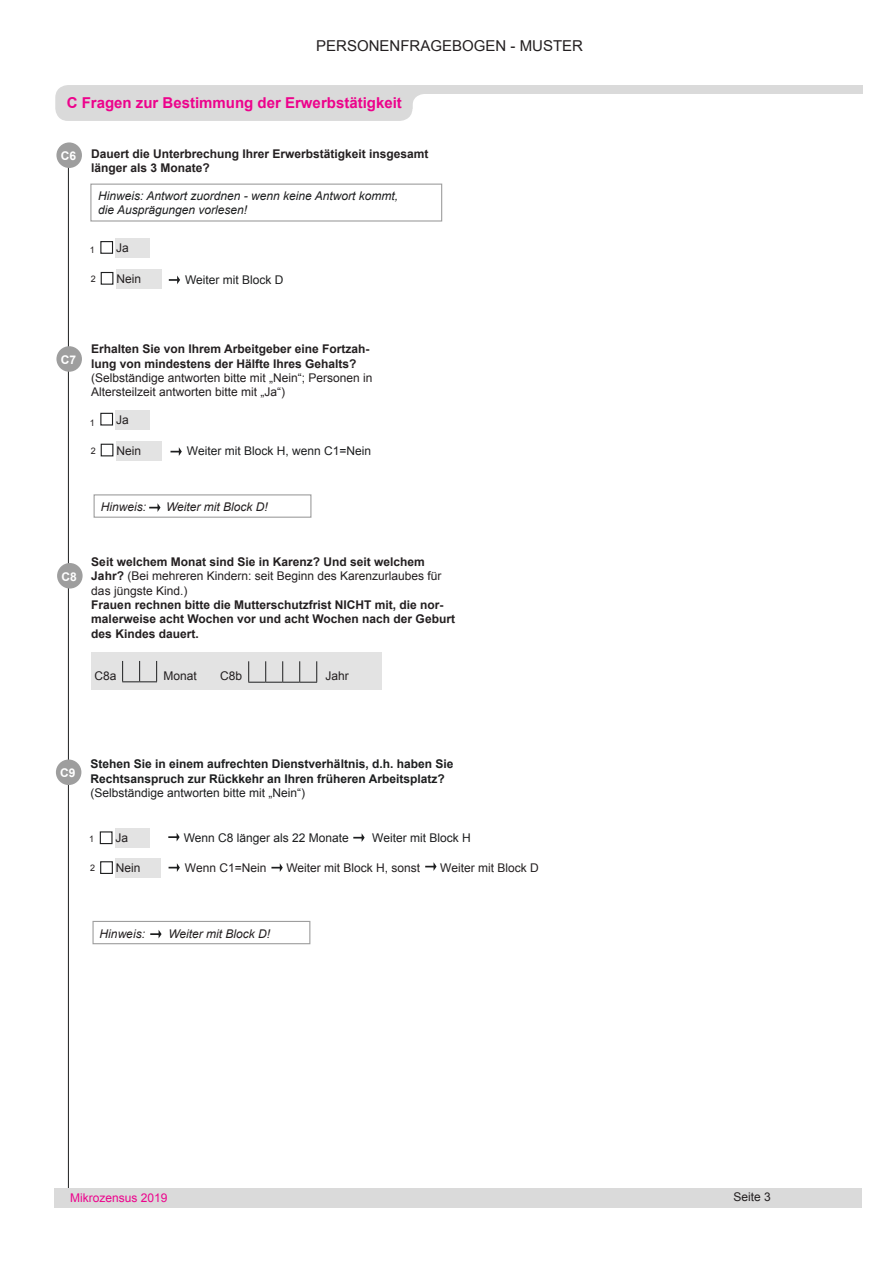
<style>
.page{position:relative;width:893px;height:1263px;background:#fff}
.page>*{position:absolute;margin:0;border:0;box-sizing:border-box;transform-origin:0 0}
.t1{font:700 15px "Arial";color:#ed028c}
.t2{font:15px "Arial";color:#231f20}
.t3{font:12px/14.4px "Arial";color:#231f20}
.t4{font:700 12px/14.4px "Arial";color:#231f20}
.t5{font:700 12px/14.4px "Arial";color:#1d1e1f}
.t6{font:12px "Arial";color:#1d1e1f}
.t7{font:italic 12px "Arial";color:#1d1e1f}
.t8{font:italic 12px "Arial";color:#231f20}
.t9{font:12px "Arial";color:#ed028c}
.t10{font:700 12px "Arial";color:#fff}
.t11{font:9px "Arial";color:#231f20}
.s1{font-family:"Arial 2"}
.s2{font-weight:700}
.s3{font-weight:400}
</style>
<div class="page">
<div style="left:92px;top:921px;width:218px;height:23px;border:1px solid #9e9e9e"></div>
<div style="left:94px;top:494px;width:217px;height:24px;border:1px solid #9e9e9e"></div>
<hr style="left:68px;top:155px;width:1px;height:1033px;background:#1d1e1f">
<div style="left:395px;top:85px;width:468px;height:23px;background:#dadada"></div>
<div style="left:412px;top:94px;width:466px;height:29px;background:#fff;border-radius:12px"></div>
<div style="left:55px;top:85px;width:357px;height:36px;background:#dadada;border-radius:13px"></div>
<div style="left:57px;top:563px;width:26px;height:25px;background:#9e9e9e;border-radius:50%"></div>
<div style="left:91px;top:652px;width:290px;height:38px;background:#e3e3e3"></div>
<div style="left:56px;top:142px;width:26px;height:26px;background:#9e9e9e;border-radius:50%"></div>
<div style="left:56px;top:346px;width:26px;height:26px;background:#9e9e9e;border-radius:50%"></div>
<div style="left:116px;top:410px;width:34px;height:20px;background:#e3e3e3"></div>
<div style="left:100px;top:413px;width:13px;height:12px;border:1px solid #1d1e1f"></div>
<div style="left:116px;top:441px;width:46px;height:19px;background:#e3e3e3"></div>
<div style="left:101px;top:444px;width:12px;height:12px;border:1px solid #1d1e1f"></div>
<svg style="left:149px;top:503px;width:11px;height:9px"></svg>
<div style="left:54px;top:1188px;width:808px;height:20px;background:#dadada"></div>
<div style="left:90px;top:184px;width:352px;height:38px;border:1px solid #9e9e9e"></div>
<svg style="left:171px;top:447px;width:11px;height:9px"></svg>
<svg style="left:150px;top:930px;width:12px;height:8px"></svg>
<svg style="left:122px;top:661px;width:35px;height:21px"></svg>
<div style="left:56px;top:759px;width:25px;height:26px;background:#9e9e9e;border-radius:50%"></div>
<div style="left:115px;top:829px;width:35px;height:19px;background:#e3e3e3"></div>
<div style="left:100px;top:831px;width:13px;height:13px;border:1px solid #1d1e1f"></div>
<div style="left:115px;top:858px;width:46px;height:20px;background:#e3e3e3"></div>
<div style="left:100px;top:861px;width:13px;height:13px;border:1px solid #1d1e1f"></div>
<svg style="left:169px;top:276px;width:11px;height:8px"></svg>
<div style="left:116px;top:238px;width:34px;height:20px;background:#e3e3e3"></div>
<div style="left:100px;top:241px;width:13px;height:13px;border:1px solid #1d1e1f"></div>
<div style="left:116px;top:269px;width:46px;height:20px;background:#e3e3e3"></div>
<div style="left:101px;top:272px;width:12px;height:13px;border:1px solid #1d1e1f"></div>
<svg style="left:169px;top:863px;width:11px;height:9px"></svg>
<svg style="left:168px;top:833px;width:12px;height:8px"></svg>
<svg style="left:353px;top:833px;width:12px;height:9px"></svg>
<svg style="left:271px;top:863px;width:12px;height:9px"></svg>
<svg style="left:425px;top:862px;width:11px;height:9px"></svg>
<svg style="left:248px;top:661px;width:69px;height:22px"></svg>
<p class="t2" style="left:316px;top:36px;width:268px">PERSONENFRAGEBOGEN <span class="s1">- MUSTER</span></p>
<p class="t1" style="left:67px;top:93px;width:337px">C Fragen zur Bestimmung der Erwerbstätigkeit</p>
<p class="t10" style="left:61px;top:148px;width:17px">C6</p>
<p class="t4" style="left:91px;top:147px;width:339px">Dauert die Unterbrechung Ihrer Erwerbstätigkeit insgesamt länger als 3 Monate?</p>
<p class="t7" style="left:98px;top:188px;width:301px">Hinweis: Antwort zuordnen - wenn keine Antwort kommt,</p>
<p class="t7" style="left:98px;top:202px;width:150px">die Ausprägungen vorlesen!</p>
<p class="t11" style="left:90px;top:244px;width:7px">1</p>
<p class="t3" style="left:116px;top:241px;width:14px">Ja</p>
<p class="t11" style="left:91px;top:273px;width:7px">2</p>
<p class="t3" style="left:116px;top:272px;width:26px">Nein</p>
<p class="t6" style="left:185px;top:271px;width:100px">Weiter mit Block D</p>
<p class="t10" style="left:61px;top:352px;width:17px">C7</p>
<p class="t3" style="left:91px;top:342px;width:283px"><span class="s2">Erhalten Sie von Ihrem Arbeitgeber eine Fortzah&shy;lung von mindestens der Hälfte Ihres Gehalts? </span>(Selbständige antworten bitte mit „Nein“; Personen in Altersteilzeit antworten bitte mit „Ja“)</p>
<p class="t11" style="left:90px;top:417px;width:7px">1</p>
<p class="t3" style="left:116px;top:413px;width:14px">Ja</p>
<p class="t11" style="left:91px;top:445px;width:7px">2</p>
<p class="t3" style="left:116px;top:443px;width:26px">Nein</p>
<p class="t6" style="left:187px;top:443px;width:186px">Weiter mit Block H, wenn C1=Nein</p>
<p class="t8" style="left:101px;top:499px;width:47px">Hinweis:</p>
<p class="t8" style="left:166px;top:499px;width:103px">Weiter mit Block D!</p>
<p class="t10" style="left:61px;top:568px;width:17px">C8</p>
<p class="t3" style="left:91px;top:554px;width:352px"><span class="s2">Seit welchem Monat sind Sie in Karenz? Und seit welchem<br>Jahr?</span> (Bei mehreren Kindern: seit Beginn des Karenzurlaubes für das jüngste Kind.)</p>
<p class="t4" style="left:91px;top:598px;width:365px">Frauen rechnen bitte die Mutterschutzfrist NICHT mit, die nor&shy;malerweise acht Wochen vor und acht Wochen nach der Geburt des Kindes dauert.</p>
<p class="t3" style="left:95px;top:669px;width:24px">C8a</p>
<p class="t3" style="left:163px;top:669px;width:35px">Monat</p>
<p class="t3" style="left:220px;top:669px;width:24px">C8b</p>
<p class="t3" style="left:325px;top:669px;width:25px">Jahr</p>
<p class="t10" style="left:60px;top:765px;width:17px">C9</p>
<p class="t5" style="left:91px;top:757px;width:364px">Stehen Sie in einem aufrechten Dienstverhältnis, d.h. haben Sie<br>Rechtsanspruch zur Rückkehr an Ihren früheren Arbeitsplatz? <span class="s3">(Selbständige antworten bitte mit „Nein“)</span></p>
<p class="t11" style="left:89px;top:833px;width:7px">1</p>
<p class="t3" style="left:116px;top:831px;width:14px">Ja</p>
<p class="t11" style="left:90px;top:862px;width:7px">2</p>
<p class="t3" style="left:116px;top:861px;width:26px">Nein</p>
<p class="t6" style="left:184px;top:830px;width:167px">Wenn C8 länger als 22 Monate</p>
<p class="t6" style="left:372px;top:830px;width:100px">Weiter mit Block H</p>
<p class="t3" style="left:185px;top:860px;width:83px">Wenn C1=Nein</p>
<p class="t3" style="left:286px;top:860px;width:135px">Weiter mit Block H, sonst</p>
<p class="t3" style="left:440px;top:860px;width:100px">Weiter mit Block D</p>
<p class="t8" style="left:100px;top:926px;width:47px">Hinweis:</p>
<p class="t8" style="left:168px;top:926px;width:103px">Weiter mit Block D!</p>
<p class="t9" style="left:70px;top:1190px;width:99px">Mikrozensus 20<span class="s1">19</span></p>
<p class="t3" style="left:733px;top:1190px;width:39px">Seite 3</p>
</div>
